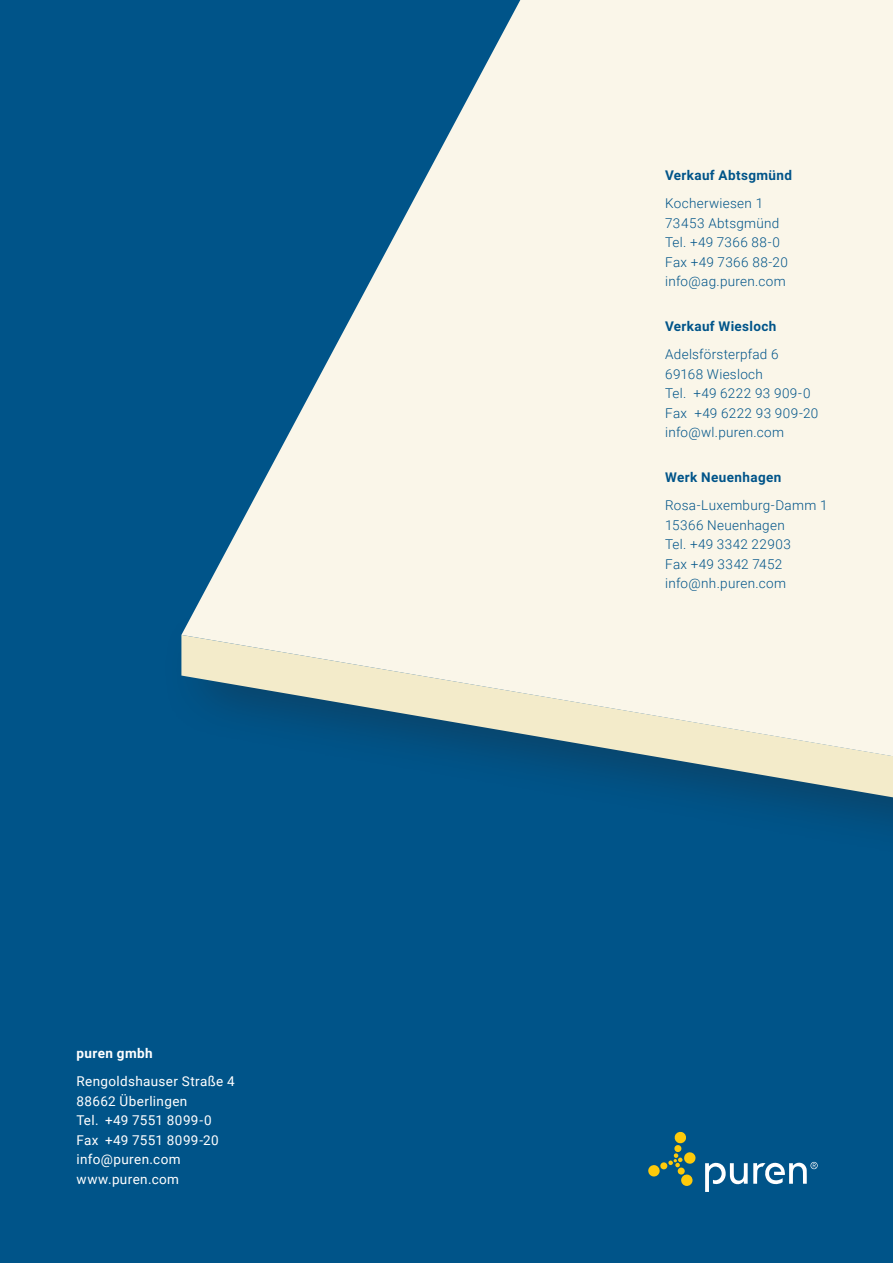
<style>
.page{position:relative;width:893px;height:1263px;background:#005489}
.page>*{position:absolute;margin:0;border:0;box-sizing:border-box;transform-origin:0 0}
.t1{font:300 13.5px "Roboto";letter-spacing:.02em;color:#005489}
.t2{font:13.5px "Roboto";letter-spacing:.03em;color:#fff}
.t3{font:700 13.5px "Roboto";letter-spacing:.03em;color:#005489}
.t4{font:700 13.5px "Roboto";letter-spacing:.03em;color:#fff}
</style>
<div class="page">
<svg style="left:507px;top:756px;width:386px;height:41px"></svg>
<svg style="left:181px;top:0;width:712px;height:756px;fill:#faf6e9"></svg>
<div style="left:681px;top:1174px;width:12px;height:12px;background:#feca0a;border-radius:50%"></div>
<svg style="left:648px;top:1132px;width:48px;height:45px"></svg>
<svg style="left:705px;top:1161px;width:113px;height:31px"></svg>
<p class="t4" style="left:77px;top:1044px;width:78px">puren gmbh</p>
<p class="t2" style="left:77px;top:1072px;width:160px">Rengoldshauser Straße 4</p>
<p class="t2" style="left:77px;top:1091px;width:112px">88662 Überlingen</p>
<p class="t2" style="left:77px;top:1111px;width:137px">Tel. +49 7551 8099-0</p>
<p class="t2" style="left:77px;top:1130px;width:144px">Fax +49 7551 8099-20</p>
<p class="t2" style="left:77px;top:1150px;width:106px">info@puren.com</p>
<p class="t2" style="left:77px;top:1169px;width:104px">www.puren.com</p>
<p class="t3" style="left:665px;top:166px;width:128px">Verkauf Abtsgmünd</p>
<p class="t1" style="left:665px;top:194px;width:99px">Kocherwiesen 1</p>
<p class="t1" style="left:665px;top:213px;width:116px">73453 Abtsgmünd</p>
<p class="t1" style="left:665px;top:233px;width:116px">Tel. +49 7366 88-0</p>
<p class="t1" style="left:665px;top:252px;width:124px">Fax +49 7366 88-20</p>
<p class="t1" style="left:665px;top:272px;width:122px">info@ag.puren.com</p>
<p class="t3" style="left:665px;top:317px;width:113px">Verkauf Wiesloch</p>
<p class="t1" style="left:665px;top:345px;width:115px">Adelsförsterpfad 6</p>
<p class="t1" style="left:665px;top:364px;width:99px">69168 Wiesloch</p>
<p class="t1" style="left:665px;top:384px;width:147px">Tel. +49 6222 93 909-0</p>
<p class="t1" style="left:665px;top:403px;width:155px">Fax +49 6222 93 909-20</p>
<p class="t1" style="left:665px;top:423px;width:120px">info@wl.puren.com</p>
<p class="t3" style="left:665px;top:468px;width:118px">Werk Neuenhagen</p>
<p class="t1" style="left:665px;top:496px;width:164px">Rosa-Luxemburg-Damm 1</p>
<p class="t1" style="left:665px;top:515px;width:121px">15366 Neuenhagen</p>
<p class="t1" style="left:665px;top:535px;width:127px">Tel. +49 3342 22903</p>
<p class="t1" style="left:665px;top:554px;width:119px">Fax +49 3342 7452</p>
<p class="t1" style="left:665px;top:574px;width:122px">info@nh.puren.com</p>
</div>
